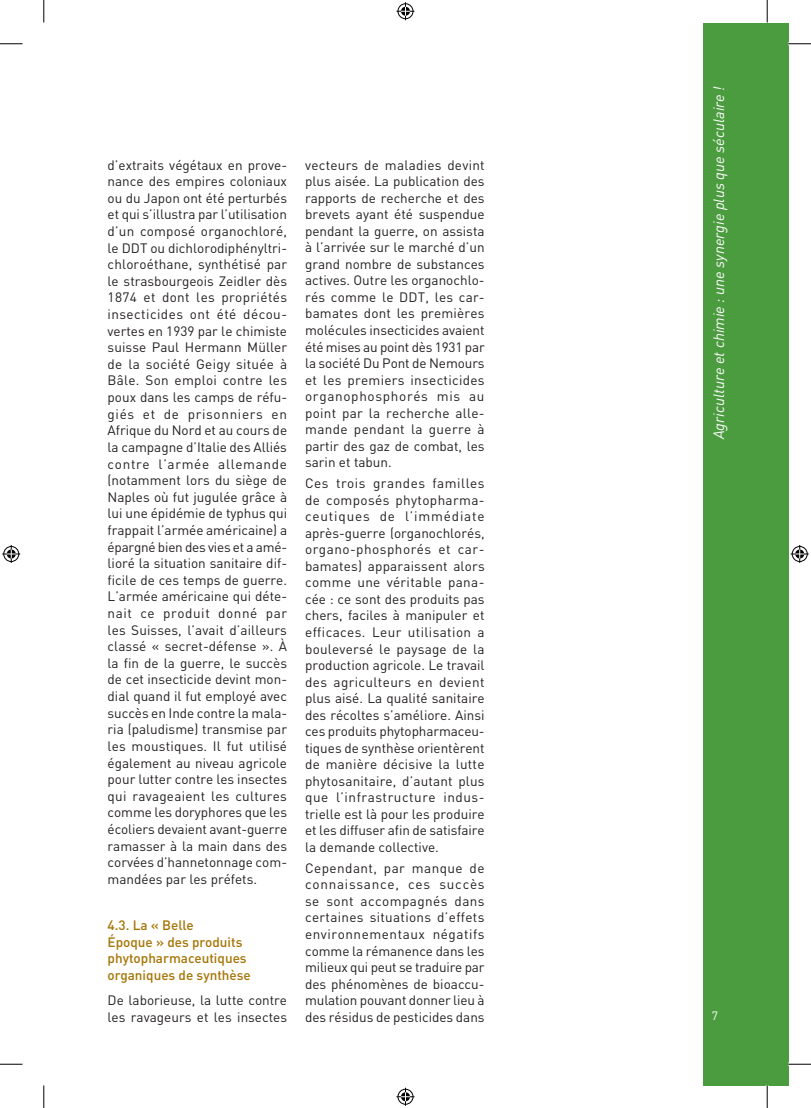
<style>
.page{position:relative;width:811px;height:1108px;background:#fff}
.page>*{position:absolute;margin:0;border:0;box-sizing:border-box;transform-origin:0 0}
.t1{font:italic 15px "DIN";color:#fff}
.Texte_courant{font:13.5px/16.5px "DIN";color:#231f20;text-align:justify}
.Intertitre_2{font:500 13.5px/16.6px "DIN";color:#a57403}
.t2{font:12px "DIN";color:#fff}
</style>
<div class="page">
<div style="left:703px;top:22px;width:85px;height:1063px;background:#4b9b3f"></div>
<svg style="left:0;top:44px;width:22px;height:1px"></svg>
<svg style="left:788px;top:42px;width:22px;height:4px"></svg>
<svg style="left:0;top:1063px;width:22px;height:1px"></svg>
<svg style="left:788px;top:1062px;width:22px;height:4px"></svg>
<svg style="left:44px;top:0;width:1px;height:22px"></svg>
<svg style="left:44px;top:1085px;width:1px;height:23px"></svg>
<svg style="left:0;top:43px;width:22px;height:1px"></svg>
<svg style="left:788px;top:43px;width:22px;height:1px"></svg>
<svg style="left:0;top:1064px;width:22px;height:1px"></svg>
<svg style="left:788px;top:1064px;width:22px;height:1px"></svg>
<svg style="left:43px;top:0;width:1px;height:22px"></svg>
<svg style="left:43px;top:1085px;width:1px;height:23px"></svg>
<svg style="left:766px;top:0;width:1px;height:22px"></svg>
<svg style="left:766px;top:1085px;width:1px;height:23px"></svg>
<div style="left:396px;top:2px;width:19px;height:19px;border:4px solid #fff;border-radius:50%"></div>
<svg style="left:396px;top:2px;width:18px;height:18px"></svg>
<div style="left:396px;top:1087px;width:19px;height:19px;border:4px solid #fff;border-radius:50%"></div>
<svg style="left:396px;top:1088px;width:18px;height:18px"></svg>
<div style="left:2px;top:545px;width:19px;height:18px;border:4px solid #fff;border-radius:50%"></div>
<svg style="left:2px;top:545px;width:18px;height:18px"></svg>
<svg style="left:790px;top:545px;width:18px;height:18px"></svg>
<p class="Texte_courant" style="left:108px;top:156px;width:181px">d’extraits végétaux en prove&shy;nance des empires coloniaux ou du Japon ont été perturbés et qui s’illustra par l’utilisation d’un composé organochloré, le DDT ou dichlorodiphényltri&shy;chloroéthane, synthétisé par le strasbourgeois Zeidler dès 1874 et dont les propriétés insecticides ont été décou&shy;vertes en 1939 par le chimiste suisse Paul Hermann Müller de la société Geigy située à Bâle. Son emploi contre les poux dans les camps de réfu&shy;giés et de prisonniers en Afrique du Nord et au cours de la campagne d’Italie des Alliés contre l’armée allemande (notamment lors du siège de Naples où fut jugulée grâce à lui une épidémie de typhus qui frappait l’armée américaine) a épargné bien des vies et a amé&shy;lioré la situation sanitaire dif&shy;ficile de ces temps de guerre.<br>L’armée américaine qui déte&shy;nait ce produit donné par les Suisses, l’avait d’ailleurs classé « secret-défense ». À la fin de la guerre, le succès de cet insecticide devint mon&shy;dial quand il fut employé avec succès en Inde contre la mala&shy;ria (paludisme) transmise par les moustiques. Il fut utilisé également au niveau agricole pour lutter contre les insectes qui ravageaient les cultures comme les doryphores que les écoliers devaient avant-guerre ramasser à la main dans des corvées d’hannetonnage com&shy;mandées par les préfets.</p>
<p class="Intertitre_2" style="left:108px;top:917px;width:145px">4.3. La « Belle<br>Époque » des produits phytopharmaceutiques organiques de synthèse</p>
<p class="Texte_courant" style="left:108px;top:992px;width:181px">De laborieuse, la lutte contre les ravageurs et les insectes</p>
<p class="Texte_courant" style="left:305px;top:156px;width:181px">vecteurs de maladies devint plus aisée. La publication des rapports de recherche et des brevets ayant été suspendue pendant la guerre, on assista à l’arrivée sur le marché d’un grand nombre de substances actives. Outre les organochlo&shy;rés comme le DDT, les car&shy;bamates dont les premières molécules insecticides avaient été mises au point dès 1931 par la société Du Pont de Nemours et les premiers insecticides organophosphorés mis au point par la recherche alle&shy;mande pendant la guerre à partir des gaz de combat, les sarin et tabun.</p>
<p class="Texte_courant" style="left:305px;top:475px;width:181px">Ces trois grandes familles de composés phytopharma&shy;ceutiques de l’immédiate après-guerre (organochlorés, organo-phosphorés et car&shy;bamates) apparaissent alors comme une véritable pana&shy;cée : ce sont des produits pas chers, faciles à manipuler et efficaces. Leur utilisation a bouleversé le paysage de la production agricole. Le travail des agriculteurs en devient plus aisé. La qualité sanitaire des récoltes s’améliore. Ainsi ces produits phytopharmaceu&shy;tiques de synthèse orientèrent de manière décisive la lutte phytosanitaire, d’autant plus que l’infrastructure indus&shy;trielle est là pour les produire et les diffuser afin de satisfaire la demande collective.</p>
<p class="Texte_courant" style="left:305px;top:859px;width:181px">Cependant, par manque de connaissance, ces succès se sont accompagnés dans certaines situations d’effets environnementaux négatifs comme la rémanence dans les milieux qui peut se traduire par des phénomènes de bioaccu&shy;mulation pouvant donner lieu à des résidus de pesticides dans</p>
<p class="t1" style="left:709px;top:439px;width:354px;rotate:-90deg">Agriculture et chimie : une synergie plus que séculaire !</p>
<p class="t2" style="left:711px;top:1008px;width:8px">7</p>
</div>
